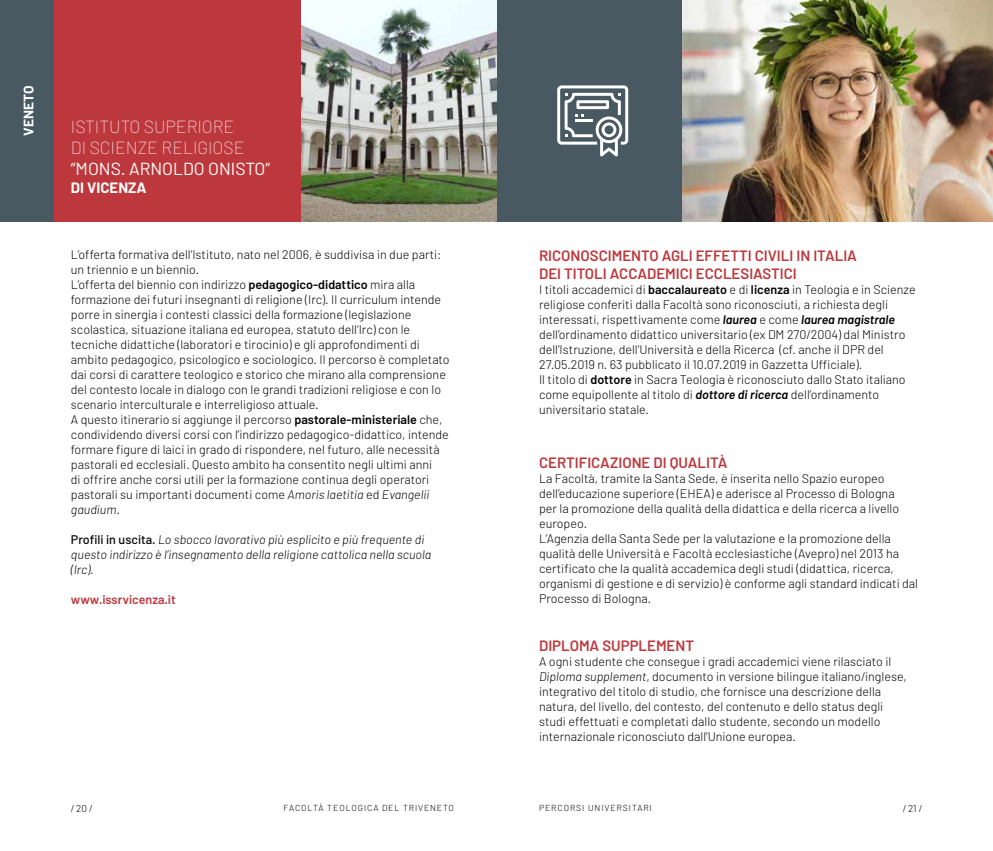
<style>
.page{position:relative;width:993px;height:851px;background:#fff}
.page>*{position:absolute;margin:0;border:0;box-sizing:border-box;transform-origin:0 0}
.t1{font:100 17.5px/21px "Barlow";color:#fff}
.t2{font:17.5px "Barlow";color:#fff}
.t3{font:600 15px/18px "Barlow";color:#bd383c}
.t4{font:700 15px "Barlow";color:#fff}
.t5{font:700 13.75px "Barlow";letter-spacing:-.005em;color:#fff}
.t6{font:300 12.5px/15px "Barlow";color:#000}
.t7{font:italic 300 12.5px/15px "Barlow";color:#000}
.t8{font:600 12.5px "Barlow";color:#bd383c}
.t9{font:300 10px "Barlow";color:#000}
.t10{font:300 8.75px "Barlow";letter-spacing:.1em;color:#000}
.s1{font-weight:600}
.s2{font-style:italic}
.s3{font-weight:500;font-style:normal}
.s4{font-weight:600;font-style:italic}
</style>
<div class="page">
<div style="left:53px;top:0;width:248px;height:221px;background:#bd383c"></div>
<div style="left:0;top:0;width:53px;height:221px;background:#495961"></div>
<div style="left:496px;top:0;width:186px;height:221px;background:#495961"></div>
<img style="left:301px;top:0;width:195px;height:221px">
<img style="left:682px;top:0;width:310px;height:221px">
<svg style="left:557px;top:85px;width:71px;height:72px"></svg>
<p class="t5" style="left:20px;top:136px;width:51px;rotate:-90deg">VENETO</p>
<h1 class="t1" style="left:71px;top:116px;width:175px">ISTITUTO SUPERIORE<br>DI SCIENZE RELIGIOSE</h1>
<h1 class="t2" style="left:71px;top:158px;width:200px">“MONS. ARNOLDO ONISTO”</h1>
<p class="t4" style="left:71px;top:178px;width:77px">DI VICENZA</p>
<p class="t6" style="left:71px;top:246px;width:380px">L’offerta formativa dell’Istituto, nato nel 2006, è suddivisa in due parti: un triennio e un biennio.<br>L’offerta del biennio con indirizzo <span class="s1">pedagogico-didattico</span> mira alla formazione dei futuri insegnanti di religione (Irc). Il curriculum intende porre in sinergia i contesti classici della formazione (legislazione scolastica, situazione italiana ed europea, statuto dell’Irc) con le tecniche didattiche (laboratori e tirocinio) e gli approfondimenti di ambito pedagogico, psicologico e sociologico. Il percorso è completato dai corsi di carattere teologico e storico che mirano alla comprensione del contesto locale in dialogo con le grandi tradizioni religiose e con lo scenario interculturale e interreligioso attuale.<br>A questo itinerario si aggiunge il percorso <span class="s1">pastorale-ministeriale</span> che, condividendo diversi corsi con l’indirizzo pedagogico-didattico, intende formare figure di laici in grado di rispondere, nel futuro, alle necessità pastorali ed ecclesiali. Questo ambito ha consentito negli ultimi anni<br>di offrire anche corsi utili per la formazione continua degli operatori pastorali su importanti documenti come <span class="s2">Amoris laetitia</span> ed <span class="s2">Evangelii gaudium</span>.</p>
<p class="t7" style="left:71px;top:531px;width:362px"><span class="s3">Profili in uscita.</span> Lo sbocco lavorativo più esplicito e più frequente di questo indirizzo è l’insegnamento della religione cattolica nella scuola (Irc).</p>
<p class="t8" style="left:71px;top:591px;width:106px">www.issrvicenza.it</p>
<p class="t3" style="left:539px;top:246px;width:319px">RICONOSCIMENTO AGLI EFFETTI CIVILI IN ITALIA<br>DEI TITOLI ACCADEMICI ECCLESIASTICI</p>
<p class="t6" style="left:539px;top:282px;width:378px">I titoli accademici di <span class="s1">baccalaureato</span> e di <span class="s1">licenza</span> in Teologia e in Scienze religiose conferiti dalla Facoltà sono riconosciuti, a richiesta degli interessati, rispettivamente come <span class="s4">laurea</span> e come <span class="s4">laurea magistrale </span>dell’ordinamento didattico universitario (ex DM 270/2004) dal Ministro dell’Istruzione, dell’Università e della Ricerca (cf. anche il DPR del 27.05.2019 n. 63 pubblicato il 10.07.2019 in Gazzetta Ufficiale).<br>Il titolo di <span class="s1">dottore</span> in Sacra Teologia è riconosciuto dallo Stato italiano come equipollente al titolo di <span class="s4">dottore di ricerca</span> dell’ordinamento universitario statale.</p>
<p class="t3" style="left:539px;top:453px;width:190px">CERTIFICAZIONE DI QUALITÀ</p>
<p class="t6" style="left:539px;top:471px;width:380px">La Facoltà, tramite la Santa Sede, è inserita nello Spazio europeo dell’educazione superiore (EHEA) e aderisce al Processo di Bologna<br>per la promozione della qualità della didattica e della ricerca a livello europeo.<br>L’Agenzia della Santa Sede per la valutazione e la promozione della qualità delle Università e Facoltà ecclesiastiche (Avepro) nel 2013 ha certificato che la qualità accademica degli studi (didattica, ricerca, organismi di gestione e di servizio) è conforme agli standard indicati dal Processo di Bologna.</p>
<p class="t3" style="left:539px;top:636px;width:156px">DIPLOMA SUPPLEMENT</p>
<p class="t6" style="left:539px;top:654px;width:369px">A ogni studente che consegue i gradi accademici viene rilasciato il <span class="s2">Diploma supplement</span>, documento in versione bilingue italiano/inglese, integrativo del titolo di studio, che fornisce una descrizione della natura, del livello, del contesto, del contenuto e dello status degli studi effettuati e completati dallo studente, secondo un modello internazionale riconosciuto dall’Unione europea.</p>
<p class="t9" style="left:71px;top:801px;width:23px">/ 20 /</p>
<p class="t10" style="left:283px;top:802px;width:172px">FACOLTÀ TEOLOGICA DEL TRIVENETO</p>
<p class="t10" style="left:539px;top:802px;width:114px">PERCORSI UNIVERSITARI</p>
<p class="t9" style="left:902px;top:801px;width:21px">/ 21 /</p>
</div>
